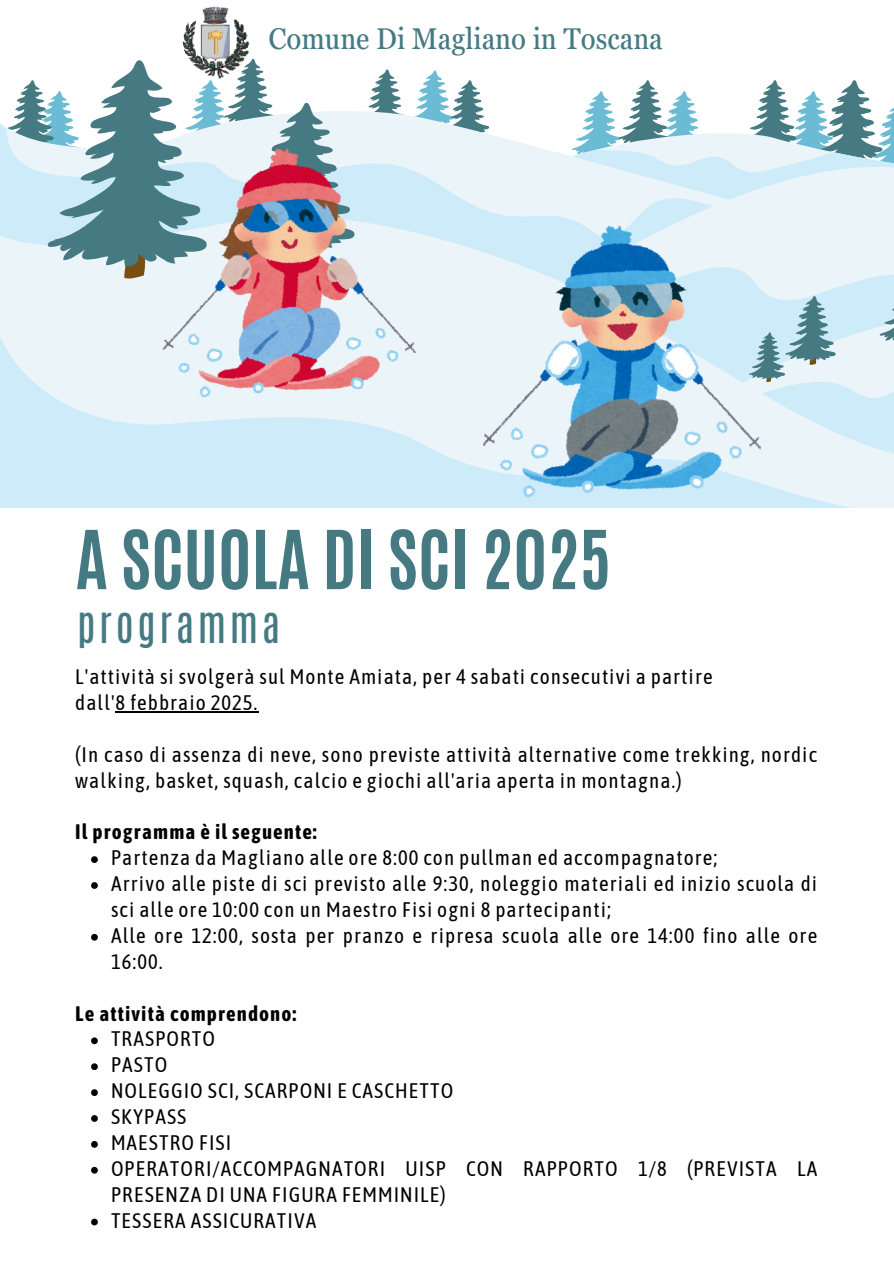
<style>
.page{position:relative;width:894px;height:1264px;background:#fff}
.page>*{position:absolute;margin:0;border:0;box-sizing:border-box;transform-origin:0 0}
.t1{font:700 69px "Antonio";color:#457a83}
.t2{font:40.5px "Antonio";letter-spacing:.09em;color:#457a83}
.t3{font:condensed 30px "Georgia Pro";color:#457a83}
.t4{font:21px/25.8px "Asap Condensed";letter-spacing:.05em;color:#000}
.t5{font:700 21px "Asap Condensed";letter-spacing:.05em;color:#000}
</style>
<div class="page">
<svg style="left:0;top:124px;width:893px;height:383px;background:#d7edf8"></svg>
<svg style="left:44px;top:60px;width:849px;height:319px"></svg>
<img style="left:483px;top:225px;width:278px;height:272px">
<img style="left:162px;top:149px;width:253px;height:249px">
<img style="left:172px;top:6px;width:87px;height:81px">
<hr style="left:115px;top:711px;width:143px;height:1px;background:#000">
<svg style="left:91px;top:856px;width:7px;height:7px"></svg>
<svg style="left:91px;top:882px;width:7px;height:6px"></svg>
<svg style="left:91px;top:933px;width:7px;height:7px"></svg>
<svg style="left:91px;top:1037px;width:7px;height:7px"></svg>
<svg style="left:91px;top:1063px;width:7px;height:7px"></svg>
<svg style="left:91px;top:1089px;width:7px;height:6px"></svg>
<svg style="left:91px;top:1115px;width:7px;height:6px"></svg>
<svg style="left:91px;top:1141px;width:7px;height:6px"></svg>
<svg style="left:91px;top:1166px;width:7px;height:7px"></svg>
<svg style="left:91px;top:1218px;width:7px;height:7px"></svg>
<p class="t3" style="left:268px;top:21px;width:396px">Comune Di Magliano in Toscana</p>
<p class="t1" style="left:75px;top:510px;width:537px">A SCUOLA DI SCI 2025</p>
<p class="t2" style="left:77px;top:597px;width:204px">PROGRAMMA</p>
<p class="t4" style="left:75px;top:663px;width:638px">L'attività si svolgerà sul Monte Amiata, per 4 sabati consecutivi a partire</p>
<h3 class="t4" style="left:75px;top:689px;width:184px">dall'8 febbraio 2025.</h3>
<p class="t4" style="left:75px;top:741px;width:743px">(In caso di assenza di neve, sono previste attività alternative come trekking, nordic walking, basket, squash, calcio e giochi all'aria aperta in montagna.)</p>
<p class="t5" style="left:75px;top:819px;width:243px">Il programma è il seguente:</p>
<h1 class="t4" style="left:111px;top:844px;width:607px">Partenza da Magliano alle ore 8:00 con pullman ed accompagnatore;</h1>
<h2 class="t4" style="left:111px;top:870px;width:707px">Arrivo alle piste di sci previsto alle 9:30, noleggio materiali ed inizio scuola di sci alle ore 10:00 con un Maestro Fisi ogni 8 partecipanti;</h2>
<p class="t4" style="left:111px;top:922px;width:707px">Alle ore 12:00, sosta per pranzo e ripresa scuola alle ore 14:00 fino alle ore<br>16:00.</p>
<p class="t5" style="left:75px;top:1000px;width:223px">Le attività comprendono:</p>
<p class="t4" style="left:111px;top:1025px;width:106px">TRASPORTO</p>
<h4 class="t4" style="left:111px;top:1051px;width:58px">PASTO</h4>
<p class="t4" style="left:111px;top:1077px;width:343px">NOLEGGIO SCI, SCARPONI E CASCHETTO</p>
<p class="t4" style="left:111px;top:1103px;width:77px">SKYPASS</p>
<p class="t4" style="left:111px;top:1129px;width:122px">MAESTRO FISI</p>
<p class="t4" style="left:111px;top:1155px;width:707px">OPERATORI/ACCOMPAGNATORI UISP CON RAPPORTO 1/8 (PREVISTA LA<br>PRESENZA DI UNA FIGURA FEMMINILE)</p>
<h4 class="t4" style="left:111px;top:1207px;width:207px">TESSERA ASSICURATIVA</h4>
</div>
